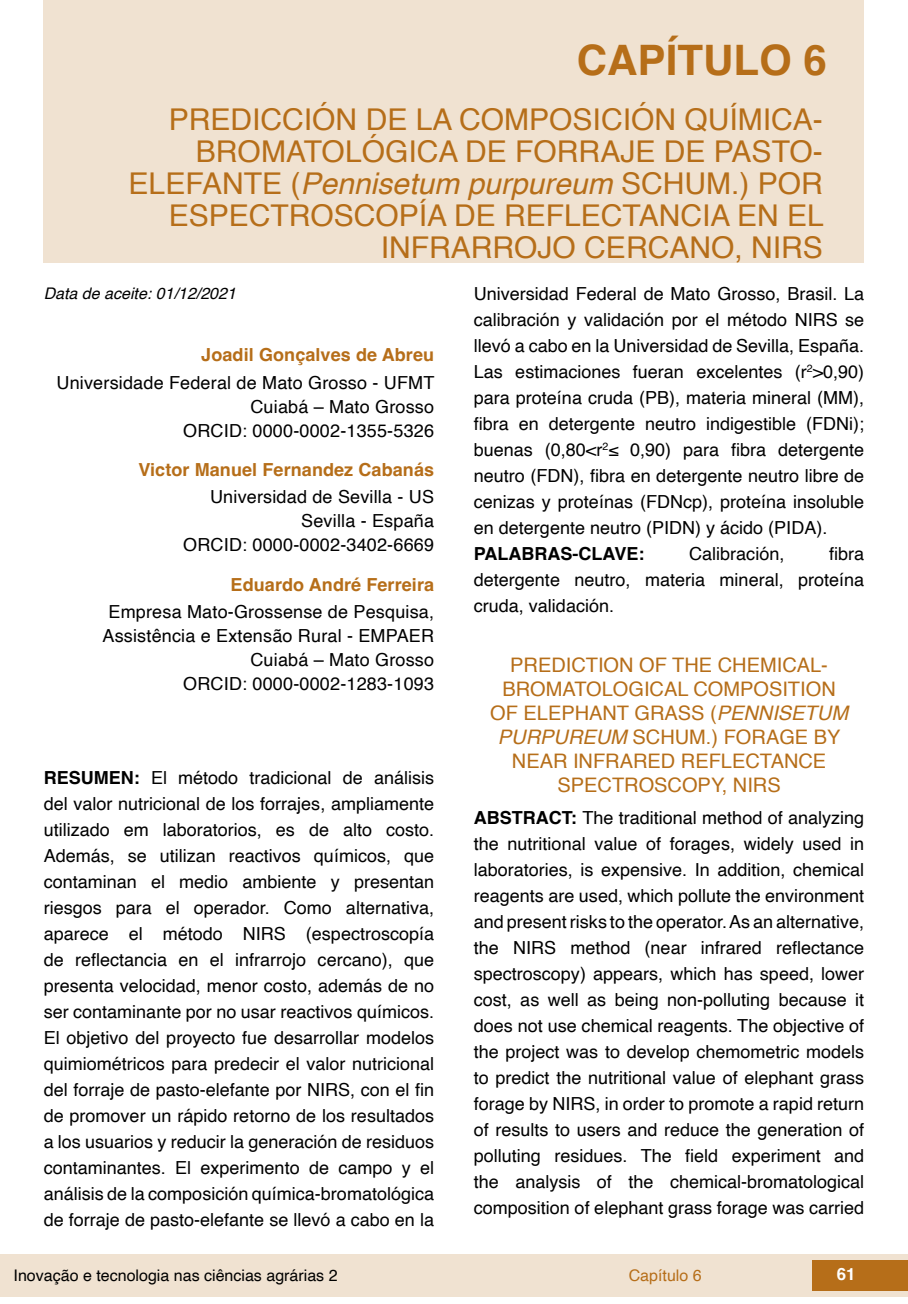
<style>
.page{position:relative;width:908px;height:1304px;background:#fff}
.page>*{position:absolute;margin:0;border:0;box-sizing:border-box;transform-origin:0 0}
.t1{font:700 42px "Helvetica";color:#b66e19}
.t2{font:30px/32px "Helvetica";color:#b66e19;text-align:right}
.t3{font:20px/24px "Helvetica";color:#b66e19;text-align:center}
.t4{font:18px/26px "Helvetica";letter-spacing:.01em;color:#000;text-align:justify}
.t5{font:700 18px "Helvetica";letter-spacing:.005em;color:#b66e19}
.t6{font:700 18px "Helvetica";color:#000}
.t7{font:700 16.8px "Helvetica";color:#fff}
.t8{font:16px "Helvetica";color:#000}
.t9{font:italic 16px "Helvetica";color:#000}
.t10{font:16px "Helvetica";color:#b66e19}
.s1{font-style:italic}
.s2{font-weight:700}
</style>
<div class="page">
<div style="left:0;top:1254px;width:906px;height:43px;background:#f0e2d1"></div>
<div style="left:812px;top:1261px;width:95px;height:30px;background:#b66e19"></div>
<div style="left:44px;top:0;width:819px;height:263px;background:#f0e2d1"></div>
<h1 class="t1" style="left:576px;top:35px;width:251px">CAPÍTULO 6</h1>
<h2 class="t2" style="left:128px;top:104px;width:696px">PREDICCIÓN DE LA COMPOSICIÓN QUÍMICA-BROMATOLÓGICA DE FORRAJE DE PASTO-ELEFANTE (<span class="s1">Pennisetum purpureum</span> SCHUM.) POR ESPECTROSCOPÍA DE REFLECTANCIA EN EL INFRARROJO CERCANO, NIRS</h2>
<p class="t9" style="left:44px;top:280px;width:194px">Data de aceite: 01/12/2021</p>
<p class="t5" style="left:201px;top:344px;width:234px">Joadil Gonçalves de Abreu</p>
<p class="t4" style="left:57px;top:371px;width:379px;line-height:24px;text-align:right">Universidade Federal de Mato Grosso - UFMT<br>Cuiabá – Mato Grosso<br>ORCID: 0000-0002-1355-5326</p>
<p class="t5" style="left:138px;top:459px;width:297px">Victor Manuel Fernandez Cabanás</p>
<p class="t4" style="left:183px;top:486px;width:252px;line-height:24px;text-align:right">Universidad de Sevilla - US<br>Sevilla - España<br>ORCID: 0000-0002-3402-6669</p>
<p class="t5" style="left:230px;top:573px;width:205px">Eduardo André Ferreira</p>
<p class="t4" style="left:102px;top:600px;width:333px;line-height:24px;text-align:right">Empresa Mato-Grossense de Pesquisa,<br>Assistência e Extensão Rural - EMPAER<br>Cuiabá – Mato Grosso<br>ORCID: 0000-0002-1283-1093</p>
<p class="t4" style="left:44px;top:765px;width:392px"><span class="s2">RESUMEN:</span> El método tradicional de análisis del valor nutricional de los forrajes, ampliamente utilizado em laboratorios, es de alto costo.<br>Además, se utilizan reactivos químicos, que contaminan el medio ambiente y presentan riesgos para el operador. Como alternativa, aparece el método NIRS (espectroscopía de reflectancia en el infrarrojo cercano), que presenta velocidad, menor costo, además de no ser contaminante por no usar reactivos químicos.<br>El objetivo del proyecto fue desarrollar modelos quimiométricos para predecir el valor nutricional del forraje de pasto-elefante por NIRS, con el fin de promover un rápido retorno de los resultados a los usuarios y reducir la generación de residuos contaminantes. El experimento de campo y el análisis de la composición química-bromatológica de forraje de pasto-elefante se llevó a cabo en la</p>
<p class="t4" style="left:473px;top:281px;width:392px">Universidad Federal de Mato Grosso, Brasil. La calibración y validación por el método NIRS se llevó a cabo en la Universidad de Sevilla, España.<br>Las estimaciones fueran excelentes (r<sup>2</sup>&gt;0,90) para proteína cruda (PB), materia mineral (MM), fibra en detergente neutro indigestible (FDNi); buenas (0,80&lt;r<sup>2</sup>≤ 0,90) para fibra detergente neutro (FDN), fibra en detergente neutro libre de cenizas y proteínas (FDNcp), proteína insoluble en detergente neutro (PIDN) y ácido (PIDA).</p>
<p class="t6" style="left:473px;top:543px;width:172px">PALABRAS-CLAVE:</p>
<p class="t4" style="left:689px;top:541px;width:97px">Calibración,</p>
<p class="t4" style="left:473px;top:541px;width:392px;text-indent:355px">fibra detergente neutro, materia mineral, proteína cruda, validación.</p>
<p class="t3" style="left:490px;top:654px;width:359px">PREDICTION OF THE CHEMICAL-<br>BROMATOLOGICAL COMPOSITION<br>OF ELEPHANT GRASS (<span class="s1">PENNISETUM<br>PURPUREUM</span> SCHUM.) FORAGE BY<br>NEAR INFRARED REFLECTANCE<br>SPECTROSCOPY, NIRS</p>
<p class="t4" style="left:473px;top:805px;width:392px"><span class="s2">ABSTRACT:</span> The traditional method of analyzing the nutritional value of forages, widely used in laboratories, is expensive. In addition, chemical reagents are used, which pollute the environment and present risks to the operator. As an alternative, the NIRS method (near infrared reflectance spectroscopy) appears, which has speed, lower cost, as well as being non-polluting because it does not use chemical reagents. The objective of the project was to develop chemometric models to predict the nutritional value of elephant grass forage by NIRS, in order to promote a rapid return of results to users and reduce the generation of polluting residues. The field experiment and the analysis of the chemical-bromatological composition of elephant grass forage was carried</p>
<p class="t8" style="left:14px;top:1263px;width:325px">Inovação e tecnologia nas ciências agrárias 2</p>
<p class="t10" style="left:628px;top:1263px;width:74px">Capítulo 6</p>
<p class="t7" style="left:836px;top:1264px;width:20px">61</p>
</div>
